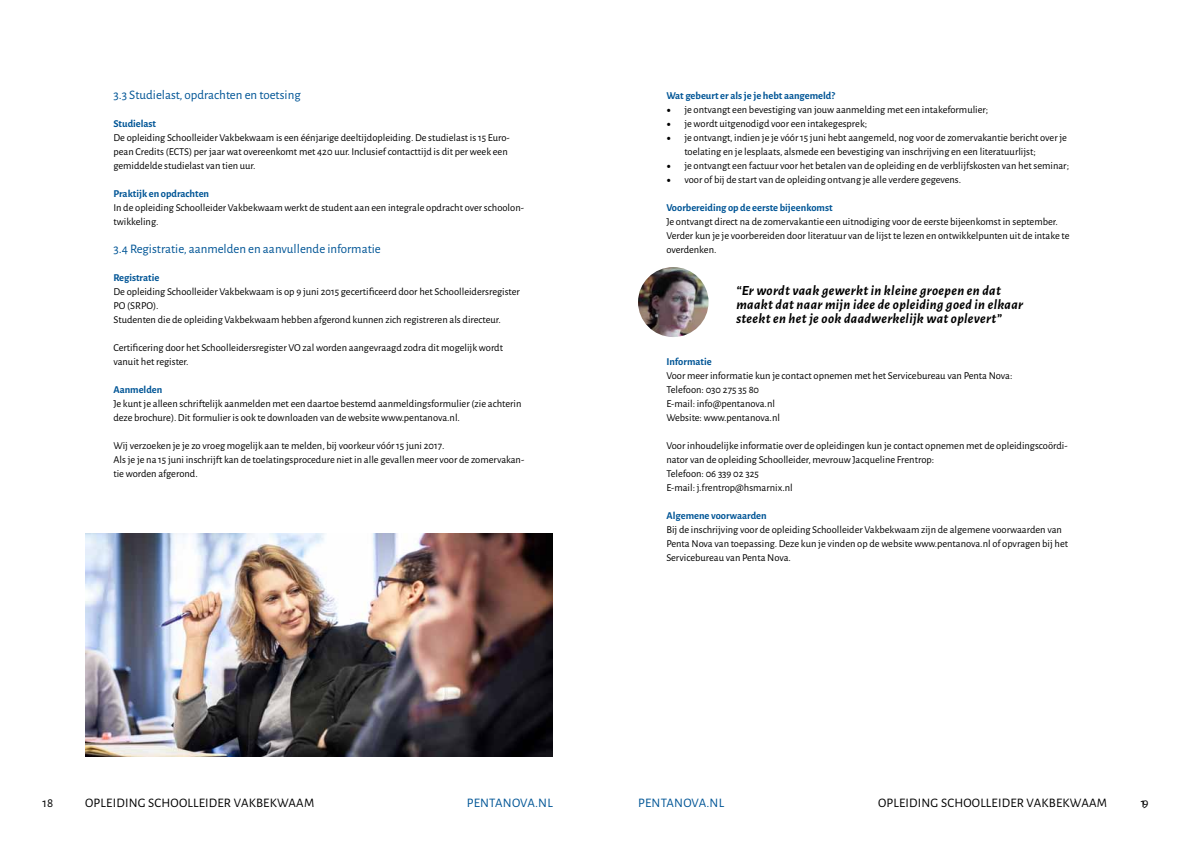
<style>
.page{position:relative;width:1191px;height:842px;background:#fff}
.page>*{position:absolute;margin:0;border:0;box-sizing:border-box;transform-origin:0 0}
.t1{font:italic 700 14px/14px "Alegreya Sans";letter-spacing:.025em;color:#000}
.t2{font:13px "Alegreya Sans";color:#005596}
.t3{font:13px "Alegreya Sans";letter-spacing:.01em;color:#000}
.t4{font:10.5px/14px "Alegreya Sans";color:#000}
.t5{font:700 10.5px "Alegreya Sans";color:#005596}
.s1{font-family:"Minion Pro";font-size:12px}
</style>
<div class="page">
<img style="left:85px;top:533px;width:468px;height:224px">
<img style="left:638px;top:267px;width:70px;height:70px;border-radius:35px">
<p class="t2" style="left:113px;top:86px;width:189px">3.3 Studielast, opdrachten en toetsing</p>
<p class="t5" style="left:113px;top:116px;width:44px">Studielast</p>
<p class="t4" style="left:113px;top:130px;width:398px">De opleiding Schoolleider Vakbekwaam is een éénjarige deeltijdopleiding. De studielast is 15 Euro&shy;pean Credits (ECTS) per jaar wat overeenkomt met 420 uur. Inclusief contacttijd is dit per week een gemiddelde studielast van tien uur.</p>
<p class="t5" style="left:113px;top:186px;width:97px">Praktijk en opdrachten</p>
<p class="t4" style="left:113px;top:200px;width:412px">In de opleiding Schoolleider Vakbekwaam werkt de student aan een integrale opdracht over schoolon&shy;twikkeling.</p>
<p class="t2" style="left:113px;top:240px;width:269px">3.4 Registratie, aanmelden en aanvullende informatie</p>
<p class="t5" style="left:113px;top:270px;width:47px">Registratie</p>
<p class="t4" style="left:113px;top:284px;width:408px">De opleiding Schoolleider Vakbekwaam is op 9 juni 2015 gecertificeerd door het Schoolleidersregister<br>PO (SRPO).<br>Studenten die de opleiding Vakbekwaam hebben afgerond kunnen zich registreren als directeur.</p>
<p class="t4" style="left:113px;top:340px;width:391px">Certificering door het Schoolleidersregister VO zal worden aangevraagd zodra dit mogelijk wordt vanuit het register.</p>
<p class="t5" style="left:113px;top:382px;width:50px">Aanmelden</p>
<p class="t4" style="left:113px;top:396px;width:409px">Je kunt je alleen schriftelijk aanmelden met een daartoe bestemd aanmeldingsformulier (zie achterin deze brochure). Dit formulier is ook te downloaden van de website www.pentanova.nl.</p>
<p class="t4" style="left:113px;top:438px;width:412px">Wij verzoeken je je zo vroeg mogelijk aan te melden, bij voorkeur vóór 15 juni 2017.<br>Als je je na 15 juni inschrijft kan de toelatingsprocedure niet in alle gevallen meer voor de zomervakan&shy;tie worden afgerond.</p>
<p class="t5" style="left:666px;top:88px;width:170px">Wat gebeurt er als je je hebt aangemeld?</p>
<p class="t4" style="left:666px;top:102px;width:323px"><span class="s1">•</span> je ontvangt een bevestiging van jouw aanmelding met een intakeformulier;</p>
<p class="t4" style="left:666px;top:116px;width:202px"><span class="s1">•</span> je wordt uitgenodigd voor een intakegesprek;</p>
<p class="t4" style="left:684px;top:130px;width:384px;text-indent:-18px"><span class="s1">•</span> je ontvangt, indien je je vóór 15 juni hebt aangemeld, nog voor de zomervakantie bericht over je toelating en je lesplaats, alsmede een bevestiging van inschrijving en een literatuurlijst;</p>
<p class="t4" style="left:666px;top:158px;width:404px"><span class="s1">•</span> je ontvangt een factuur voor het betalen van de opleiding en de verblijfskosten van het seminar;</p>
<p class="t4" style="left:666px;top:172px;width:296px"><span class="s1">•</span> voor of bij de start van de opleiding ontvang je alle verdere gegevens.</p>
<p class="t5" style="left:666px;top:200px;width:168px">Voorbereiding op de eerste bijeenkomst</p>
<p class="t4" style="left:666px;top:214px;width:404px">Je ontvangt direct na de zomervakantie een uitnodiging voor de eerste bijeenkomst in september.<br>Verder kun je je voorbereiden door literatuur van de lijst te lezen en ontwikkelpunten uit de intake te overdenken.</p>
<h1 class="t1" style="left:736px;top:283px;width:288px">“Er wordt vaak gewerkt in kleine groepen en dat maakt dat naar mijn idee de opleiding goed in elkaar steekt en het je ook daadwerkelijk wat oplevert”</h1>
<p class="t5" style="left:666px;top:354px;width:47px">Informatie</p>
<p class="t4" style="left:666px;top:368px;width:347px">Voor meer informatie kun je contact opnemen met het Servicebureau van Penta Nova:<br>Telefoon: 030 275 35 80<br>E-mail: info@pentanova.nl<br>Website: www.pentanova.nl</p>
<p class="t4" style="left:666px;top:438px;width:403px">Voor inhoudelijke informatie over de opleidingen kun je contact opnemen met de opleidingscoördi&shy;nator van de opleiding Schoolleider, mevrouw Jacqueline Frentrop:<br>Telefoon: 06 339 02 325<br>E-mail: j.frentrop@hsmarnix.nl</p>
<p class="t5" style="left:666px;top:508px;width:102px">Algemene voorwaarden</p>
<p class="t4" style="left:666px;top:522px;width:403px">Bij de inschrijving voor de opleiding Schoolleider Vakbekwaam zijn de algemene voorwaarden van<br>Penta Nova van toepassing. Deze kun je vinden op de website www.pentanova.nl of opvragen bij het<br>Servicebureau van Penta Nova.</p>
<p class="t3" style="left:43px;top:794px;width:12px">18</p>
<p class="t3" style="left:85px;top:794px;width:16px">Opleidin</p>
<p class="t3" style="left:138px;top:794px;width:25px">g Schoolleider</p>
<p class="t3" style="left:234px;top:794px;width:17px">Vakbekwaam</p>
<p class="t2" style="left:467px;top:794px;width:87px">PENTANOVA.NL</p>
<p class="t2" style="left:638px;top:794px;width:87px">PENTANOVA.NL</p>
<p class="t3" style="left:878px;top:794px;width:16px">Opleidin</p>
<p class="t3" style="left:930px;top:794px;width:25px">g Schoolleider</p>
<p class="t3" style="left:1026px;top:794px;width:17px">Vakbekwaam</p>
<p class="t3" style="left:1141px;top:794px;width:9px">19</p>
</div>
